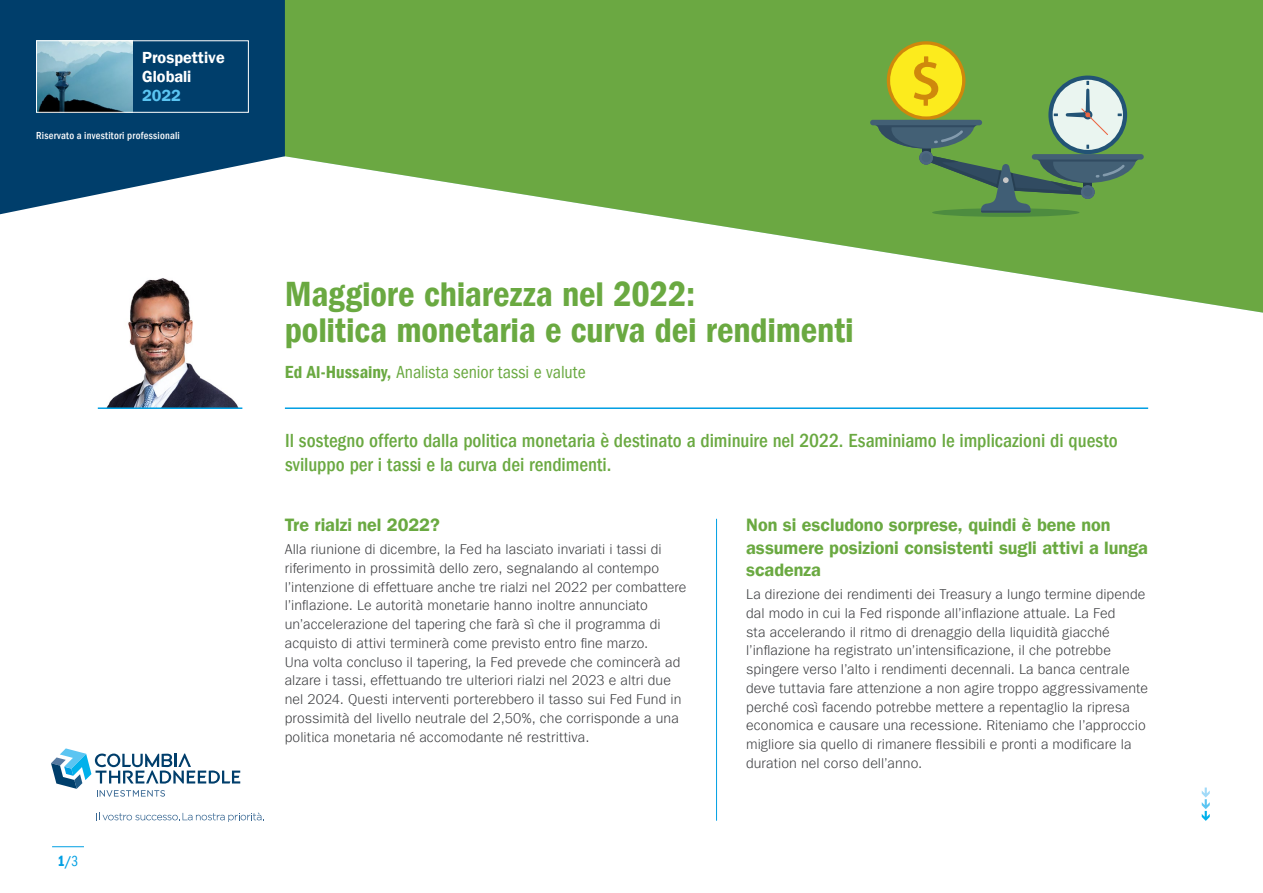
<style>
.page{position:relative;width:1263px;height:893px;background:#fff}
.page>*{position:absolute;margin:0;border:0;box-sizing:border-box;transform-origin:0 0}
.t1{font:36px/36px "ITC Frank Gofor Ameriprise Dm Cn";letter-spacing:-.005em;color:#6aa941}
.t2{font:500 condensed 19.5px/24px "ITC Frank Gofor Ameriprise";color:#6aa941}
.t3{font:18px/22.5px "ITC Frank Gofor Ameriprise Dm";color:#6aa941}
.t4{font:condensed 18px "ITC Frank Gofor Ameriprise";color:#6aa941}
.t5{font:16.2px/19px "ITC Frank Gofor Ameriprise Dm";color:#fff}
.t6{font:16.2px "ITC Frank Gofor Ameriprise Dm";color:#5bc5f2}
.t7{font:15px "ITC Frank Gofor Ameriprise Dm Cm";color:#009fe3}
.t8{font:300 14.25px/18.8px "ITC Frank Gofor Ameriprise";letter-spacing:.005em;color:#393a3d}
.t9{font:500 condensed 10.5px "ITC Frank Gofor Ameriprise";letter-spacing:.02em;color:#fff}
.s1{font-family:"ITC Frank Gofor Ameriprise Bk Cm"}
.s2{font-family:"ITC Frank Gofor Ameriprise Dm Cn";font-stretch:normal}
</style>
<div class="page">
<hr style="left:52px;top:846px;width:32px;height:1px;background:#009fe3">
<hr style="left:285px;top:407px;width:863px;height:2px;background:#009fe3">
<svg style="left:1202px;top:787px;width:8px;height:34px"></svg>
<svg style="left:51px;top:748px;width:189px;height:49px"></svg>
<svg style="left:99px;top:812px;width:165px;height:10px"></svg>
<svg style="left:285px;top:0;width:978px;height:313px;fill:#6ba842"></svg>
<svg style="left:887px;top:41px;width:78px;height:79px"></svg>
<div style="left:890px;top:45px;width:72px;height:71px;background:#fceb1d;border-radius:50%"></div>
<div style="left:932px;top:208px;width:147px;height:9px;background:#4d8c3f;border-radius:50%"></div>
<svg style="left:870px;top:56px;width:274px;height:157px;background:#78a155"></svg>
<hr style="left:716px;top:519px;width:1px;height:302px;background:#009fe3">
<img style="left:97px;top:278px;width:146px;height:130px">
<hr style="left:98px;top:407px;width:144px;height:2px;background:#009fe3">
<svg style="left:0;top:0;width:285px;height:214px;fill:#003e6b"></svg>
<img style="left:38px;top:42px;width:94px;height:69px">
<div style="left:36px;top:40px;width:213px;height:73px;border:1px solid #fff"></div>
<p class="t5" style="left:142px;top:48px;width:84px">Prospettive<br>Globali</p>
<p class="t6" style="left:142px;top:86px;width:40px">2022</p>
<p class="t9" style="left:36px;top:130px;width:145px">Riservato a investitori professionali</p>
<p class="t7" style="left:58px;top:853px;width:21px">1/<span class="s1">3</span></p>
<h1 class="t1" style="left:285px;top:277px;width:570px">Maggiore chiarezza nel 2022:<br>politica monetaria e curva dei rendimenti</h1>
<p class="t4" style="left:285px;top:362px;width:302px"><span class="s2">Ed Al-Hussainy,</span> Analista senior tassi e valute</p>
<h2 class="t2" style="left:285px;top:429px;width:834px">Il sostegno offerto dalla politica monetaria è destinato a diminuire nel 2022. Esaminiamo le implicazioni di questo sviluppo per i tassi e la curva dei rendimenti.</h2>
<p class="t3" style="left:285px;top:514px;width:157px">Tre rialzi nel 2022?</p>
<p class="t8" style="left:285px;top:540px;width:403px">Alla riunione di dicembre, la Fed ha lasciato invariati i tassi di riferimento in prossimità dello zero, segnalando al contempo l’intenzione di effettuare anche tre rialzi nel 2022 per combattere l’inflazione. Le autorità monetarie hanno inoltre annunciato un’accelerazione del tapering che farà sì che il programma di acquisto di attivi terminerà come previsto entro fine marzo.<br>Una volta concluso il tapering, la Fed prevede che comincerà ad alzare i tassi, effettuando tre ulteriori rialzi nel 2023 e altri due nel 2024. Questi interventi porterebbero il tasso sui Fed Fund in prossimità del livello neutrale del 2,50%, che corrisponde a una politica monetaria né accomodante né restrittiva.</p>
<p class="t3" style="left:746px;top:514px;width:403px">Non si escludono sorprese, quindi è bene non assumere posizioni consistenti sugli attivi a lunga scadenza</p>
<p class="t8" style="left:746px;top:585px;width:403px">La direzione dei rendimenti dei Treasury a lungo termine dipende dal modo in cui la Fed risponde all’inflazione attuale. La Fed<br>sta accelerando il ritmo di drenaggio della liquidità giacché l’inflazione ha registrato un’intensificazione, il che potrebbe spingere verso l’alto i rendimenti decennali. La banca centrale deve tuttavia fare attenzione a non agire troppo aggressivamente perché così facendo potrebbe mettere a repentaglio la ripresa economica e causare una recessione. Riteniamo che l’approccio migliore sia quello di rimanere flessibili e pronti a modificare la duration nel corso dell’anno.</p>
</div>
